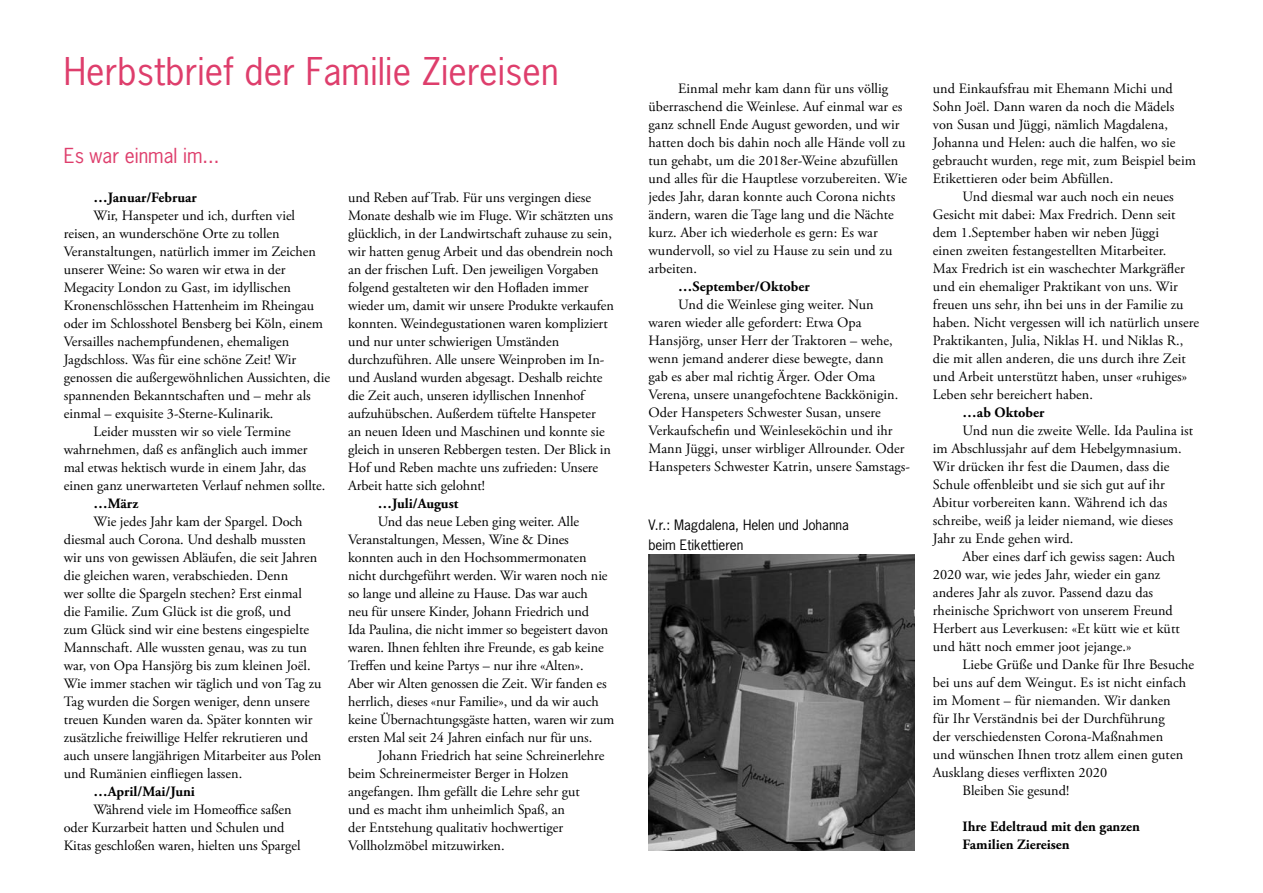
<style>
.page{position:relative;width:1263px;height:893px;background:#fff}
.page>*{position:absolute;margin:0;border:0;box-sizing:border-box;transform-origin:0 0}
.t1{font:36px "News Gothic Std";letter-spacing:.005em;color:#de3e6c}
.t2{font:19.5px "News Gothic Std";color:#de3e6c}
.t3{font:14.25px/18px "Adobe Garamond Pro";color:#000}
.t4{font:700 14.25px/18px "Adobe Garamond Pro";color:#000}
.t5{font:13.5px/19.5px "News Gothic Std";color:#000}
</style>
<div class="page">
<img style="left:648px;top:554px;width:267px;height:296px">
<h1 class="t1" style="left:64px;top:49px;width:497px">Herbstbrief der Familie Ziereisen</h1>
<h2 class="t2" style="left:64px;top:143px;width:157px">Es war einmal im...</h2>
<p class="t4" style="left:94px;top:189px;width:105px">…Januar/Februar</p>
<p class="t3" style="left:94px;top:207px;width:203px">Wir, Hanspeter und ich, durften viel</p>
<p class="t3" style="left:64px;top:225px;width:217px">reisen, an wunderschöne Orte zu tollen</p>
<p class="t3" style="left:64px;top:243px;width:254px">Veranstaltungen, natürlich immer im Zeichen</p>
<p class="t3" style="left:64px;top:261px;width:223px">unserer Weine: So waren wir etwa in der</p>
<p class="t3" style="left:64px;top:279px;width:229px">Megacity London zu Gast, im idyllischen</p>
<p class="t3" style="left:64px;top:297px;width:252px">Kronenschlösschen Hattenheim im Rheingau</p>
<p class="t3" style="left:64px;top:315px;width:261px">oder im Schlosshotel Bensberg bei Köln, einem</p>
<p class="t3" style="left:64px;top:333px;width:227px">Versailles nachempfundenen, ehemaligen</p>
<p class="t3" style="left:64px;top:351px;width:234px">Jagdschloss. Was für eine schöne Zeit! Wir</p>
<p class="t3" style="left:64px;top:369px;width:268px">genossen die außergewöhnlichen Aussichten, die</p>
<p class="t3" style="left:64px;top:387px;width:248px">spannenden Bekanntschaften und – mehr als</p>
<p class="t3" style="left:64px;top:405px;width:211px">einmal – exquisite 3-Sterne-Kulinarik.</p>
<p class="t3" style="left:94px;top:423px;width:199px">Leider mussten wir so viele Termine</p>
<p class="t3" style="left:64px;top:441px;width:245px">wahrnehmen, daß es anfänglich auch immer</p>
<p class="t3" style="left:64px;top:459px;width:244px">mal etwas hektisch wurde in einem Jahr, das</p>
<p class="t3" style="left:64px;top:477px;width:263px">einen ganz unerwarteten Verlauf nehmen sollte.</p>
<p class="t4" style="left:94px;top:495px;width:46px">…März</p>
<p class="t3" style="left:64px;top:513px;width:259px;text-indent:30px">Wie jedes Jahr kam der Spargel. Doch diesmal auch Corona. Und deshalb mussten wir uns von gewissen Abläufen, die seit Jahren die gleichen waren, verabschieden. Denn<br>wer sollte die Spargeln stechen? Erst einmal die Familie. Zum Glück ist die groß, und<br>zum Glück sind wir eine bestens eingespielte Mannschaft. Alle wussten genau, was zu tun war, von Opa Hansjörg bis zum kleinen Joël.<br>Wie immer stachen wir täglich und von Tag zu Tag wurden die Sorgen weniger, denn unsere treuen Kunden waren da. Später konnten wir zusätzliche freiwillige Helfer rekrutieren und auch unsere langjährigen Mitarbeiter aus Polen und Rumänien einfliegen lassen.</p>
<p class="t4" style="left:94px;top:783px;width:103px">…April/Mai/Juni</p>
<p class="t3" style="left:64px;top:801px;width:238px;text-indent:30px">Während viele im Homeoffice saßen oder Kurzarbeit hatten und Schulen und<br>Kitas geschloßen waren, hielten uns Spargel</p>
<p class="t3" style="left:348px;top:189px;width:267px">und Reben auf Trab. Für uns vergingen diese Monate deshalb wie im Fluge. Wir schätzten uns glücklich, in der Landwirtschaft zuhause zu sein, wir hatten genug Arbeit und das obendrein noch an der frischen Luft. Den jeweiligen Vorgaben folgend gestalteten wir den Hofladen immer wieder um, damit wir unsere Produkte verkaufen konnten. Weindegustationen waren kompliziert und nur unter schwierigen Umständen durchzuführen. Alle unsere Weinproben im In&shy;und Ausland wurden abgesagt. Deshalb reichte die Zeit auch, unseren idyllischen Innenhof aufzuhübschen. Außerdem tüftelte Hanspeter<br>an neuen Ideen und Maschinen und konnte sie gleich in unseren Rebbergen testen. Der Blick in Hof und Reben machte uns zufrieden: Unsere Arbeit hatte sich gelohnt!</p>
<p class="t4" style="left:378px;top:495px;width:82px">…Juli/August</p>
<p class="t3" style="left:348px;top:513px;width:268px;text-indent:30px">Und das neue Leben ging weiter. Alle Veranstaltungen, Messen, Wine &amp; Dines konnten auch in den Hochsommermonaten nicht durchgeführt werden. Wir waren noch nie so lange und alleine zu Hause. Das war auch<br>neu für unsere Kinder, Johann Friedrich und<br>Ida Paulina, die nicht immer so begeistert davon waren. Ihnen fehlten ihre Freunde, es gab keine Treffen und keine Partys – nur ihre «Alten».<br>Aber wir Alten genossen die Zeit. Wir fanden es herrlich, dieses «nur Familie», und da wir auch keine Übernachtungsgäste hatten, waren wir zum ersten Mal seit 24 Jahren einfach nur für uns.</p>
<p class="t3" style="left:348px;top:747px;width:258px;text-indent:30px">Johann Friedrich hat seine Schreinerlehre beim Schreinermeister Berger in Holzen angefangen. Ihm gefällt die Lehre sehr gut und es macht ihm unheimlich Spaß, an<br>der Entstehung qualitativ hochwertiger Vollholzmöbel mitzuwirken.</p>
<p class="t3" style="left:648px;top:80px;width:260px;text-indent:30px">Einmal mehr kam dann für uns völlig überraschend die Weinlese. Auf einmal war es ganz schnell Ende August geworden, und wir hatten doch bis dahin noch alle Hände voll zu tun gehabt, um die 2018er-Weine abzufüllen und alles für die Hauptlese vorzubereiten. Wie jedes Jahr, daran konnte auch Corona nichts ändern, waren die Tage lang und die Nächte kurz. Aber ich wiederhole es gern: Es war wundervoll, so viel zu Hause zu sein und zu arbeiten.</p>
<p class="t4" style="left:678px;top:278px;width:133px">…September/Oktober</p>
<p class="t3" style="left:648px;top:296px;width:263px;text-indent:30px">Und die Weinlese ging weiter. Nun waren wieder alle gefordert: Etwa Opa Hansjörg, unser Herr der Traktoren – wehe, wenn jemand anderer diese bewegte, dann<br>gab es aber mal richtig Ärger. Oder Oma Verena, unsere unangefochtene Backkönigin.<br>Oder Hanspeters Schwester Susan, unsere Verkaufschefin und Weinleseköchin und ihr Mann Jüggi, unser wirbliger Allrounder. Oder Hanspeters Schwester Katrin, unsere Samstags-</p>
<p class="t5" style="left:648px;top:515px;width:202px">V.r.: Magdalena, Helen und Johanna beim Etikettieren</p>
<p class="t3" style="left:933px;top:80px;width:241px">und Einkaufsfrau mit Ehemann Michi und</p>
<p class="t3" style="left:933px;top:98px;width:243px">Sohn Joël. Dann waren da noch die Mädels</p>
<p class="t3" style="left:933px;top:116px;width:237px">von Susan und Jüggi, nämlich Magdalena,</p>
<p class="t3" style="left:933px;top:134px;width:244px">Johanna und Helen: auch die halfen, wo sie</p>
<p class="t3" style="left:933px;top:152px;width:265px">gebraucht wurden, rege mit, zum Beispiel beim</p>
<p class="t3" style="left:933px;top:170px;width:182px">Etikettieren oder beim Abfüllen.</p>
<p class="t3" style="left:963px;top:188px;width:213px">Und diesmal war auch noch ein neues</p>
<p class="t3" style="left:933px;top:206px;width:244px">Gesicht mit dabei: Max Fredrich. Denn seit</p>
<p class="t3" style="left:933px;top:224px;width:228px">dem 1.September haben wir neben Jüggi</p>
<p class="t3" style="left:933px;top:242px;width:235px">einen zweiten festangestellten Mitarbeiter.</p>
<p class="t3" style="left:933px;top:260px;width:254px">Max Fredrich ist ein waschechter Markgräfler</p>
<p class="t3" style="left:933px;top:278px;width:247px">und ein ehemaliger Praktikant von uns. Wir</p>
<p class="t3" style="left:933px;top:296px;width:252px">freuen uns sehr, ihn bei uns in der Familie zu</p>
<p class="t3" style="left:933px;top:314px;width:268px">haben. Nicht vergessen will ich natürlich unsere</p>
<p class="t3" style="left:933px;top:332px;width:252px">Praktikanten, Julia, Niklas H. und Niklas R.,</p>
<p class="t3" style="left:933px;top:350px;width:254px">die mit allen anderen, die uns durch ihre Zeit</p>
<p class="t3" style="left:933px;top:368px;width:256px">und Arbeit unterstützt haben, unser «ruhiges»</p>
<p class="t3" style="left:933px;top:386px;width:162px">Leben sehr bereichert haben.</p>
<p class="t4" style="left:963px;top:404px;width:83px">…ab Oktober</p>
<p class="t3" style="left:933px;top:422px;width:262px;text-indent:30px">Und nun die zweite Welle. Ida Paulina ist im Abschlussjahr auf dem Hebelgymnasium.<br>Wir drücken ihr fest die Daumen, dass die Schule offenbleibt und sie sich gut auf ihr Abitur vorbereiten kann. Während ich das schreibe, weiß ja leider niemand, wie dieses Jahr zu Ende gehen wird.</p>
<p class="t3" style="left:933px;top:548px;width:248px;text-indent:30px">Aber eines darf ich gewiss sagen: Auch 2020 war, wie jedes Jahr, wieder ein ganz anderes Jahr als zuvor. Passend dazu das rheinische Sprichwort von unserem Freund Herbert aus Leverkusen: «Et kütt wie et kütt und hätt noch emmer joot jejange.»</p>
<p class="t3" style="left:963px;top:656px;width:233px">Liebe Grüße und Danke für Ihre Besuche</p>
<p class="t3" style="left:933px;top:674px;width:255px">bei uns auf dem Weingut. Es ist nicht einfach</p>
<p class="t3" style="left:933px;top:692px;width:239px">im Moment – für niemanden. Wir danken</p>
<p class="t3" style="left:933px;top:710px;width:233px">für Ihr Verständnis bei der Durchführung</p>
<p class="t3" style="left:933px;top:728px;width:232px">der verschiedensten Corona-Maßnahmen</p>
<p class="t3" style="left:933px;top:746px;width:252px">und wünschen Ihnen trotz allem einen guten</p>
<p class="t3" style="left:933px;top:764px;width:176px">Ausklang dieses verflixten 2020</p>
<p class="t3" style="left:963px;top:782px;width:108px">Bleiben Sie gesund!</p>
<p class="t4" style="left:963px;top:818px;width:179px">Ihre Edeltraud mit den ganzen<br>Familien Ziereisen</p>
</div>
